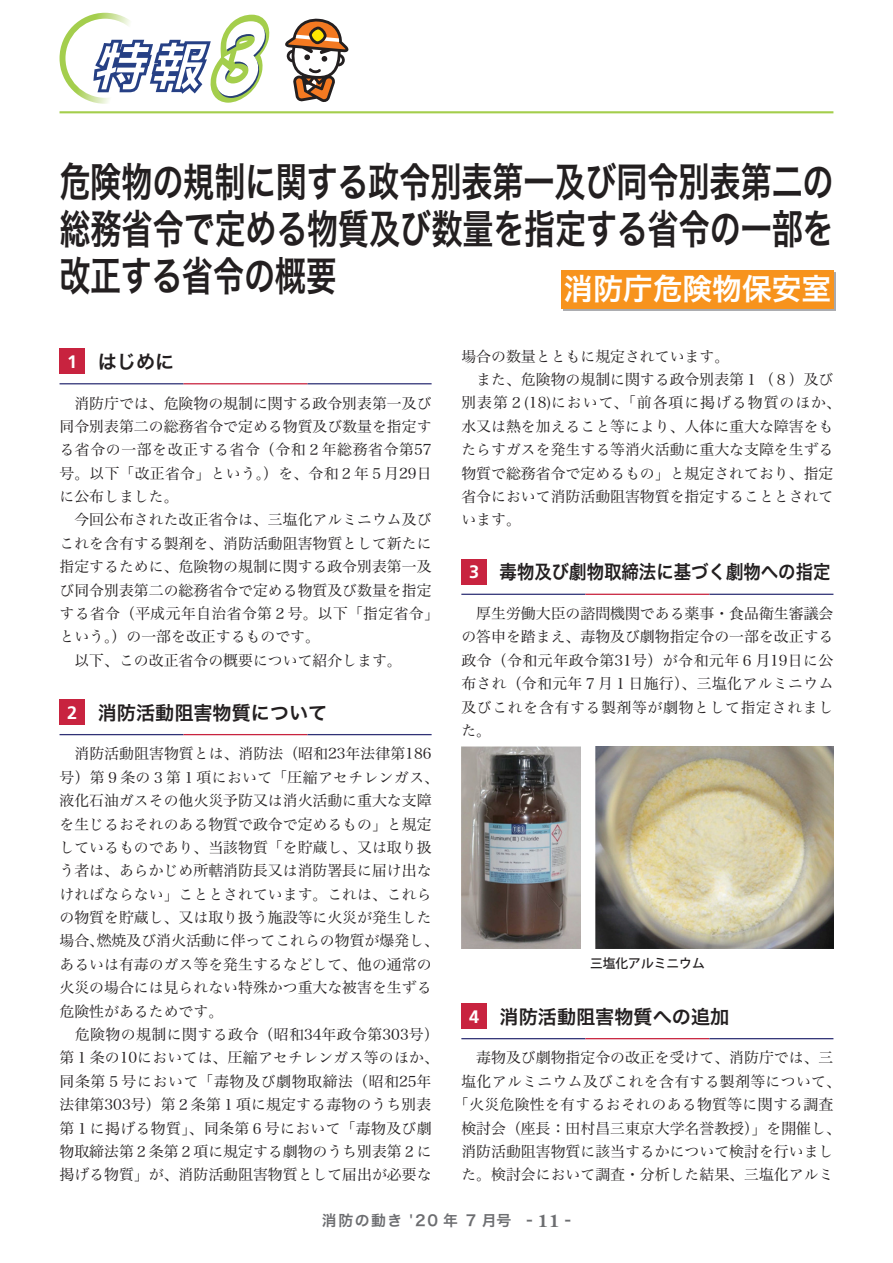
<style>
.page{position:relative;width:893px;height:1263px;background:#fff}
.page>*{position:absolute;margin:0;border:0;box-sizing:border-box;transform-origin:0 0}
.t1{font:40.35px/46.8px "Hira Kaku Pro N W6";letter-spacing:-.005em;color:#231f20;text-align:justify;scale:.77 1}
.t2{font:29.7px "Hira Kaku Pro N W6";color:#fff}
.t3{font:19.2px "Hira Kaku Pro N W6";color:#231f20}
.t4{font:19.2px "Hira Kaku Pro N W6";color:#231f20;scale:.91 1}
.t5{font:14.85px/23.4px "Hira Min Pro N W3";color:#231f20}
.t6{font:14.85px "Hira Kaku Pro W6";letter-spacing:.1em;color:#6c6d70}
.t7{font:500 12.75px "Koz Go Pro";color:#231f20}
.s1{font-family:"Frutiger LT Std";font-weight:700;font-size:18px;color:#fff}
.s2{font-family:"Century Old Style Std";font-weight:700;font-size:16.95px}
</style>
<div class="page">
<hr style="left:60px;top:383px;width:124px;height:1px;background:#303276">
<hr style="left:184px;top:383px;width:124px;height:1px;background:#c8233f">
<hr style="left:308px;top:383px;width:124px;height:1px;background:#303276">
<div style="left:60px;top:349px;width:25px;height:25px;background:#c8233f"></div>
<hr style="left:461px;top:594px;width:124px;height:1px;background:#303276">
<hr style="left:585px;top:594px;width:124px;height:1px;background:#c8233f">
<hr style="left:709px;top:594px;width:124px;height:1px;background:#303276">
<div style="left:461px;top:559px;width:26px;height:26px;background:#c8233f"></div>
<hr style="left:461px;top:1038px;width:124px;height:1px;background:#303276">
<hr style="left:585px;top:1038px;width:124px;height:1px;background:#c8233f">
<hr style="left:709px;top:1038px;width:124px;height:1px;background:#303276">
<div style="left:461px;top:1003px;width:26px;height:26px;background:#c8233f"></div>
<div style="left:563px;top:272px;width:273px;height:38px;background:linear-gradient(to right,#f7931d,#f7931d)"></div>
<div style="left:561px;top:270px;width:272px;height:38px;background:#f7931d"></div>
<hr style="left:60px;top:734px;width:124px;height:1px;background:#303276">
<hr style="left:184px;top:734px;width:124px;height:1px;background:#c8233f">
<hr style="left:308px;top:734px;width:124px;height:1px;background:#303276">
<div style="left:60px;top:699px;width:25px;height:26px;background:#c8233f"></div>
<img style="left:461px;top:746px;width:119px;height:202px">
<img style="left:595px;top:746px;width:238px;height:202px">
<hr style="left:60px;top:111px;width:773px;height:2px;background:#a4ce4c">
<svg style="left:60px;top:13px;width:210px;height:91px"></svg>
<svg style="left:285px;top:18px;width:63px;height:84px"></svg>
<h1 class="t1" style="left:59px;top:157px;width:1007px">危険物の規制に関する政令別表第一及び同令別表第二の総務省令で定める物質及び数量を指定する省令の一部を改正する省令の概要</h1>
<h2 class="t2" style="left:563px;top:262px;width:269px">消防庁危険物保安室</h2>
<p class="t3" style="left:67px;top:344px;width:109px"><span class="s1">1</span> はじめに</p>
<p class="t5" style="left:60px;top:390px;width:381px">　消防庁では、危険物の規制に関する政令別表第一及び同令別表第二の総務省令で定める物質及び数量を指定する省令の一部を改正する省令（令和２年総務省令第57号。以下「改正省令」という。）を、令和２年５月29日に公布しました。<br>　今回公布された改正省令は、三塩化アルミニウム及びこれを含有する製剤を、消防活動阻害物質として新たに指定するために、危険物の規制に関する政令別表第一及び同令別表第二の総務省令で定める物質及び数量を指定する省令（平成元年自治省令第２号。以下「指定省令」という。）の一部を改正するものです。<br>　以下、この改正省令の概要について紹介します。</p>
<p class="t3" style="left:67px;top:695px;width:262px"><span class="s1">2</span> 消防活動阻害物質について</p>
<p class="t5" style="left:60px;top:741px;width:381px">　消防活動阻害物質とは、消防法（昭和23年法律第186号）第９条の３第１項において「圧縮アセチレンガス、液化石油ガスその他火災予防又は消火活動に重大な支障を生じるおそれのある物質で政令で定めるもの」と規定しているものであり、当該物質「を貯蔵し、又は取り扱う者は、あらかじめ所轄消防長又は消防署長に届け出なければならない」こととされています。これは、これらの物質を貯蔵し、又は取り扱う施設等に火災が発生した場合、燃焼及び消火活動に伴ってこれらの物質が爆発し、あるいは有毒のガス等を発生するなどして、他の通常の火災の場合には見られない特殊かつ重大な被害を生ずる危険性があるためです。<br>　危険物の規制に関する政令（昭和34年政令第303号）第１条の10においては、圧縮アセチレンガス等のほか、同条第５号において「毒物及び劇物取締法（昭和25年法律第303号）第２条第１項に規定する毒物のうち別表第１に掲げる物質」、同条第６号において「毒物及び劇物取締法第２条第２項に規定する劇物のうち別表第２に掲げる物質」が、消防活動阻害物質として届出が必要な</p>
<p class="t5" style="left:461px;top:343px;width:381px">場合の数量とともに規定されています。<br>　また、危険物の規制に関する政令別表第１（８）及び別表第２(18)において、「前各項に掲げる物質のほか、水又は熱を加えること等により、人体に重大な障害をもたらすガスを発生する等消火活動に重大な支障を生ずる物質で総務省令で定めるもの」と規定されており、指定省令において消防活動阻害物質を指定することとされています。</p>
<p class="t4" style="left:469px;top:555px;width:399px"><span class="s1">3</span> 毒物及び劇物取締法に基づく劇物への指定</p>
<p class="t5" style="left:461px;top:600px;width:374px;text-align:justify">　厚生労働大臣の諮問機関である薬事・食品衛生審議会の答申を踏まえ、毒物及び劇物指定令の一部を改正する政令（令和元年政令第31号）が令和元年６月19日に公布され（令和元年７月１日施行）、三塩化アルミニウム及びこれを含有する製剤等が劇物として指定されました。</p>
<p class="t7" style="left:590px;top:955px;width:116px">三塩化アルミニウム</p>
<p class="t3" style="left:469px;top:999px;width:262px"><span class="s1">4</span> 消防活動阻害物質への追加</p>
<p class="t5" style="left:454px;top:1045px;width:389px;text-align:center">　毒物及び劇物指定令の改正を受けて、消防庁では、三塩化アルミニウム及びこれを含有する製剤等について、「火災危険性を有するおそれのある物質等に関する調査検討会（座長：田村昌三東京大学名誉教授）」を開催し、消防活動阻害物質に該当するかについて検討を行いました。検討会において調査・分析した結果、三塩化アルミ</p>
<p class="t6" style="left:322px;top:1207px;width:250px">消防の動き '20 年 7 月号 - <span class="s2">11</span> -</p>
</div>
